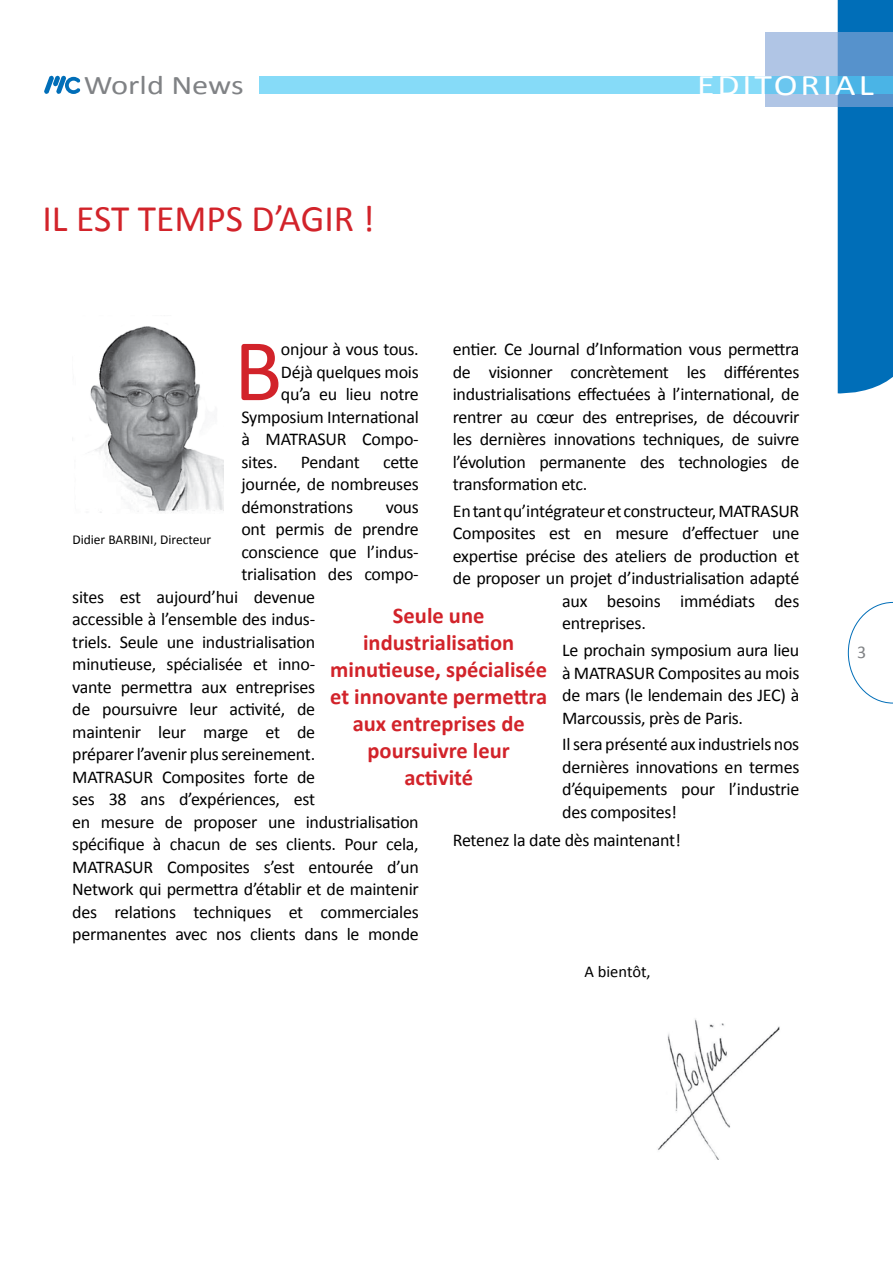
<style>
.page{position:relative;width:893px;height:1263px;background:#fff}
.page>*{position:absolute;margin:0;border:0;box-sizing:border-box;transform-origin:0 0}
.t1{font:88.95px "Calibri";color:#d2232a}
.t2{font:37.5px "Calibri";color:#d2232a}
.t3{font:30px "Calibri";letter-spacing:.08em;color:#fff;scale:1.2 1}
.t4{font:27px "Calibri";color:#808285;scale:1.2 1}
.t5{font:700 22.5px/27px "Calibri";color:#d2232a;text-align:center}
.t6{font:18px/22.5px "Calibri";letter-spacing:-.015em;color:#000;text-align:justify}
.t7{font:18px "Calibri";color:#808285}
.t8{font:16.5px "Calibri";color:#000}
.t9{font:13.5px "Calibri";color:#000}
</style>
<div class="page">
<svg style="left:848px;top:602px;width:45px;height:101px"></svg>
<div style="left:838px;top:0;width:55px;height:394px;background:#006eb8"></div>
<svg style="left:765px;top:32px;width:128px;height:74px;background:#88afda"></svg>
<svg style="left:259px;top:77px;width:634px;height:17px;background:#7dd5f5"></svg>
<svg style="left:44px;top:76px;width:36px;height:18px"></svg>
<img style="left:72px;top:326px;width:151px;height:187px">
<img style="left:657px;top:1018px;width:123px;height:141px">
<h3 class="t4" style="left:84px;top:68px;width:135px">World News</h3>
<h3 class="t3" style="left:697px;top:66px;width:149px">EDITORIAL</h3>
<h2 class="t2" style="left:43px;top:195px;width:334px">IL EST TEMPS D’AGIR !</h2>
<p class="t6" style="left:453px;top:338px;width:348px">entier. Ce Journal d’Information vous permettra de visionner concrètement les différentes industrialisations effectuées à l’international, de rentrer au cœur des entreprises, de découvrir les dernières innovations techniques, de suivre l’évolution permanente des technologies de transformation etc.</p>
<p class="t6" style="left:453px;top:500px;width:348px">En tant qu’intégrateur et constructeur, MATRASUR</p>
<p class="t6" style="left:453px;top:522px;width:348px">Composites est en mesure d’effectuer une</p>
<p class="t6" style="left:453px;top:545px;width:348px">expertise précise des ateliers de production et</p>
<p class="t6" style="left:453px;top:567px;width:348px">de proposer un projet d’industrialisation adapté</p>
<p class="t6" style="left:562px;top:590px;width:239px">aux besoins immédiats des</p>
<p class="t6" style="left:562px;top:612px;width:85px">entreprises.</p>
<p class="t6" style="left:562px;top:639px;width:239px">Le prochain symposium aura lieu à MATRASUR Composites au mois de mars (le lendemain des JEC) à Marcoussis, près de Paris.</p>
<p class="t6" style="left:562px;top:733px;width:239px">Il sera présenté aux industriels nos dernières innovations en termes d’équipements pour l’industrie des composites!</p>
<p class="t6" style="left:453px;top:828px;width:229px">Retenez la date dès maintenant!</p>
<h1 class="t1" style="left:234px;top:314px;width:50px">B</h1>
<p class="t6" style="left:281px;top:338px;width:139px">onjour à vous tous.</p>
<p class="t6" style="left:281px;top:360px;width:139px">Déjà quelques mois</p>
<p class="t6" style="left:281px;top:383px;width:139px">qu’a eu lieu notre</p>
<p class="t6" style="left:241px;top:405px;width:179px">Symposium International</p>
<p class="t6" style="left:241px;top:428px;width:179px">à MATRASUR Compo-</p>
<p class="t6" style="left:241px;top:450px;width:38px">sites.</p>
<p class="t6" style="left:301px;top:450px;width:61px">Pendant</p>
<p class="t6" style="left:241px;top:450px;width:179px;text-indent:142px">cette journée, de nombreuses démonstrations</p>
<p class="t6" style="left:386px;top:495px;width:35px">vous</p>
<p class="t6" style="left:241px;top:518px;width:179px">ont permis de prendre</p>
<p class="t6" style="left:241px;top:540px;width:179px">conscience que l’indus-</p>
<p class="t6" style="left:241px;top:563px;width:179px">trialisation des compo-</p>
<p class="t6" style="left:72px;top:585px;width:244px">sites est aujourd’hui devenue</p>
<p class="t6" style="left:72px;top:608px;width:244px">accessible à l’ensemble des indus-</p>
<p class="t6" style="left:72px;top:630px;width:244px">triels. Seule une industrialisation</p>
<p class="t6" style="left:72px;top:653px;width:244px">minutieuse, spécialisée et inno-</p>
<p class="t6" style="left:72px;top:675px;width:244px">vante permettra aux entreprises</p>
<p class="t6" style="left:72px;top:698px;width:244px">de poursuivre leur activité, de</p>
<p class="t6" style="left:72px;top:720px;width:244px">maintenir leur marge et de</p>
<p class="t6" style="left:72px;top:743px;width:244px">préparer l’avenir plus sereinement.</p>
<p class="t6" style="left:72px;top:765px;width:244px">MATRASUR Composites forte de</p>
<p class="t6" style="left:72px;top:788px;width:244px">ses 38 ans d’expériences, est</p>
<p class="t6" style="left:72px;top:810px;width:348px">en mesure de proposer une industrialisation</p>
<p class="t6" style="left:72px;top:833px;width:348px">spécifique à chacun de ses clients. Pour cela,</p>
<p class="t6" style="left:72px;top:855px;width:348px">MATRASUR Composites s’est entourée d’un</p>
<p class="t6" style="left:72px;top:878px;width:348px">Network qui permettra d’établir et de maintenir</p>
<p class="t6" style="left:72px;top:900px;width:348px">des relations techniques et commerciales</p>
<p class="t6" style="left:72px;top:923px;width:348px">permanentes avec nos clients dans le monde</p>
<p class="t9" style="left:72px;top:531px;width:140px">Didier BARBINI, Directeur</p>
<p class="t5" style="left:330px;top:602px;width:218px">Seule une industrialisation minutieuse, spécialisée et innovante permettra aux entreprises de poursuivre leur<br>activité</p>
<p class="t8" style="left:585px;top:961px;width:68px">A bientôt,</p>
<p class="t7" style="left:857px;top:641px;width:11px">3</p>
</div>
